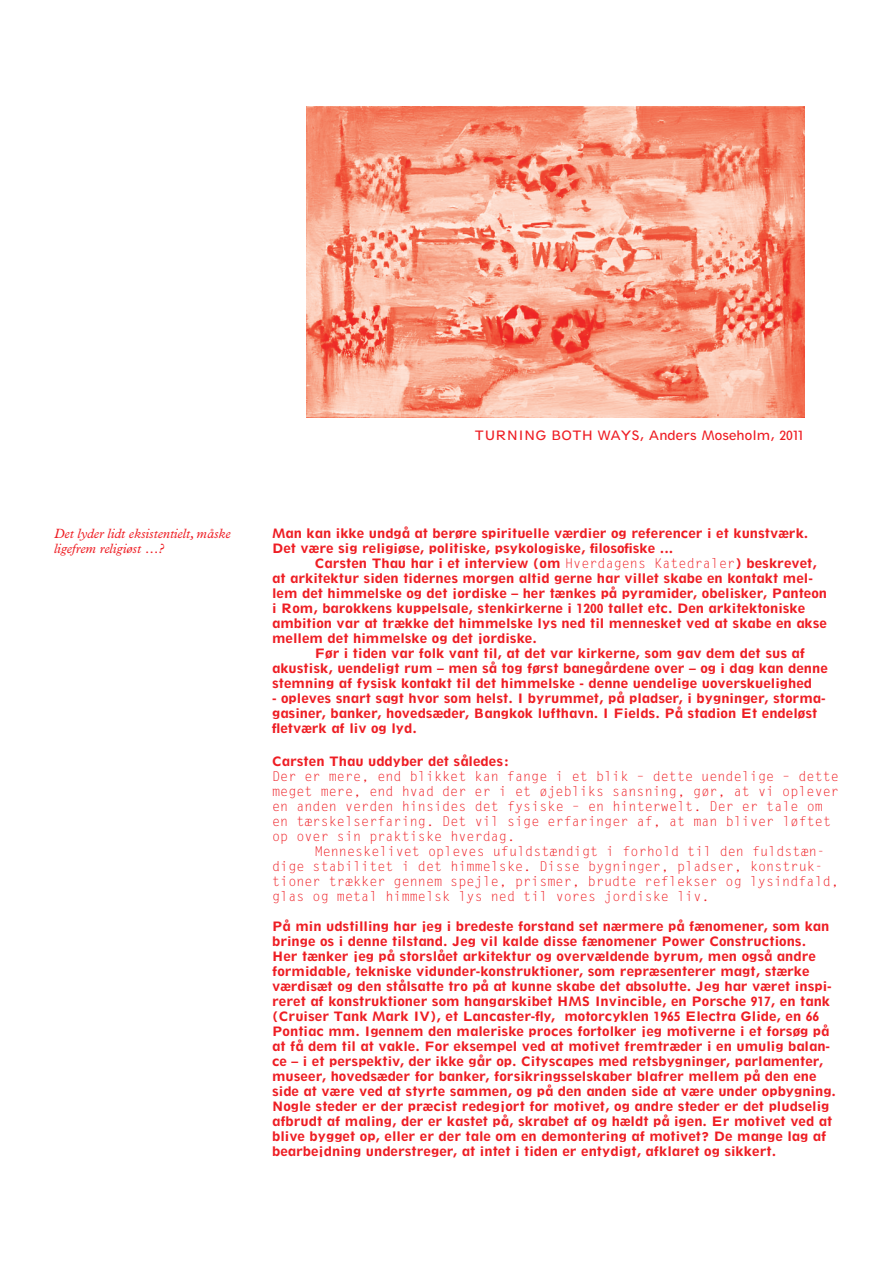
<style>
.page{position:relative;width:893px;height:1263px;background:#fff}
.page>*{position:absolute;margin:0;border:0;box-sizing:border-box;transform-origin:0 0}
.t1{font:13.5px/15px "Spartan Heavy Classified";color:#ee1d23}
.t2{font:13.5px/15px "Letter Gothic Std";color:#ee1d23}
.Questions{font:italic 13.5px/15px "Plantin Std";color:#ee1d23}
.t3{font:13.5px "Spartan Book Classified";color:#ee1d23}
.s1{font-family:"Letter Gothic Std"}
</style>
<div class="page">
<img style="left:307px;top:107px;width:497px;height:311px">
<p class="Questions" style="left:54px;top:526px;width:178px">Det lyder lidt eksistentielt, måske ligefrem religiøst …?</p>
<p class="t3" style="left:475px;top:427px;width:331px">TURNING BOTH WAYS, Anders Moseholm, 2011</p>
<p class="t1" style="left:272px;top:526px;width:538px">Man kan ikke undgå at berøre spirituelle værdier og referencer i et kunstværk.<br>Det være sig religiøse, politiske, psykologiske, filosofiske ...</p>
<p class="t1" style="left:272px;top:556px;width:556px;text-indent:43px">Carsten Thau har i et interview (om <span class="s1">Hverdagens Katedraler</span>) beskrevet, at arkitektur siden tidernes morgen altid gerne har villet skabe en kontakt mel&shy;lem det himmelske og det jordiske – her tænkes på pyramider, obelisker, Panteon i Rom, barokkens kuppelsale, stenkirkerne i 1200 tallet etc. Den arkitektoniske ambition var at trække det himmelske lys ned til mennesket ved at skabe en akse mellem det himmelske og det jordiske.</p>
<p class="t1" style="left:272px;top:646px;width:557px;text-indent:43px">Før i tiden var folk vant til, at det var kirkerne, som gav dem det sus af akustisk, uendeligt rum – men så tog først banegårdene over – og i dag kan denne stemning af fysisk kontakt til det himmelske - denne uendelige uoverskuelighed</p>
<p class="t1" style="left:272px;top:691px;width:555px">- opleves snart sagt hvor som helst. I byrummet, på pladser, i bygninger, storma&shy;gasiner, banker, hovedsæder, Bangkok lufthavn. I Fields. På stadion Et endeløst fletværk af liv og lyd.</p>
<p class="t1" style="left:272px;top:754px;width:239px">Carsten Thau uddyber det således:</p>
<p class="t2" style="left:272px;top:769px;width:568px">Der er mere, end blikket kan fange i et blik – dette uendelige – dette meget mere, end hvad der er i et øjebliks sansning, gør, at vi oplever en anden verden hinsides det fysiske – en hinterwelt. Der er tale om en tærskelserfaring. Det vil sige erfaringer af, at man bliver løftet op over sin praktiske hverdag.</p>
<p class="t2" style="left:272px;top:844px;width:568px;text-indent:43px">Menneskelivet opleves ufuldstændigt i forhold til den fuldstæn&shy;dige stabilitet i det himmelske. Disse bygninger, pladser, konstruk&shy;tioner trækker gennem spejle, prismer, brudte reflekser og lysindfald, glas og metal himmelsk lys ned til vores jordiske liv.</p>
<p class="t1" style="left:272px;top:919px;width:565px">På min udstilling har jeg i bredeste forstand set nærmere på fænomener, som kan bringe os i denne tilstand. Jeg vil kalde disse fænomener Power Constructions.<br>Her tænker jeg på storslået arkitektur og overvældende byrum, men også andre formidable, tekniske vidunder-konstruktioner, som repræsenterer magt, stærke værdisæt og den stålsatte tro på at kunne skabe det absolutte. Jeg har været inspi&shy;reret af konstruktioner som hangarskibet HMS Invincible, en Porsche 917, en tank (Cruiser Tank Mark IV), et Lancaster-fly, motorcyklen 1965 Electra Glide, en 66<br>Pontiac mm. Igennem den maleriske proces fortolker jeg motiverne i et forsøg på at få dem til at vakle. For eksempel ved at motivet fremtræder i en umulig balan&shy;ce – i et perspektiv, der ikke går op. Cityscapes med retsbygninger, parlamenter, museer, hovedsæder for banker, forsikringsselskaber blafrer mellem på den ene side at være ved at styrte sammen, og på den anden side at være under opbygning.<br>Nogle steder er der præcist redegjort for motivet, og andre steder er det pludselig afbrudt af maling, der er kastet på, skrabet af og hældt på igen. Er motivet ved at blive bygget op, eller er der tale om en demontering af motivet? De mange lag af bearbejdning understreger, at intet i tiden er entydigt, afklaret og sikkert.</p>
</div>
